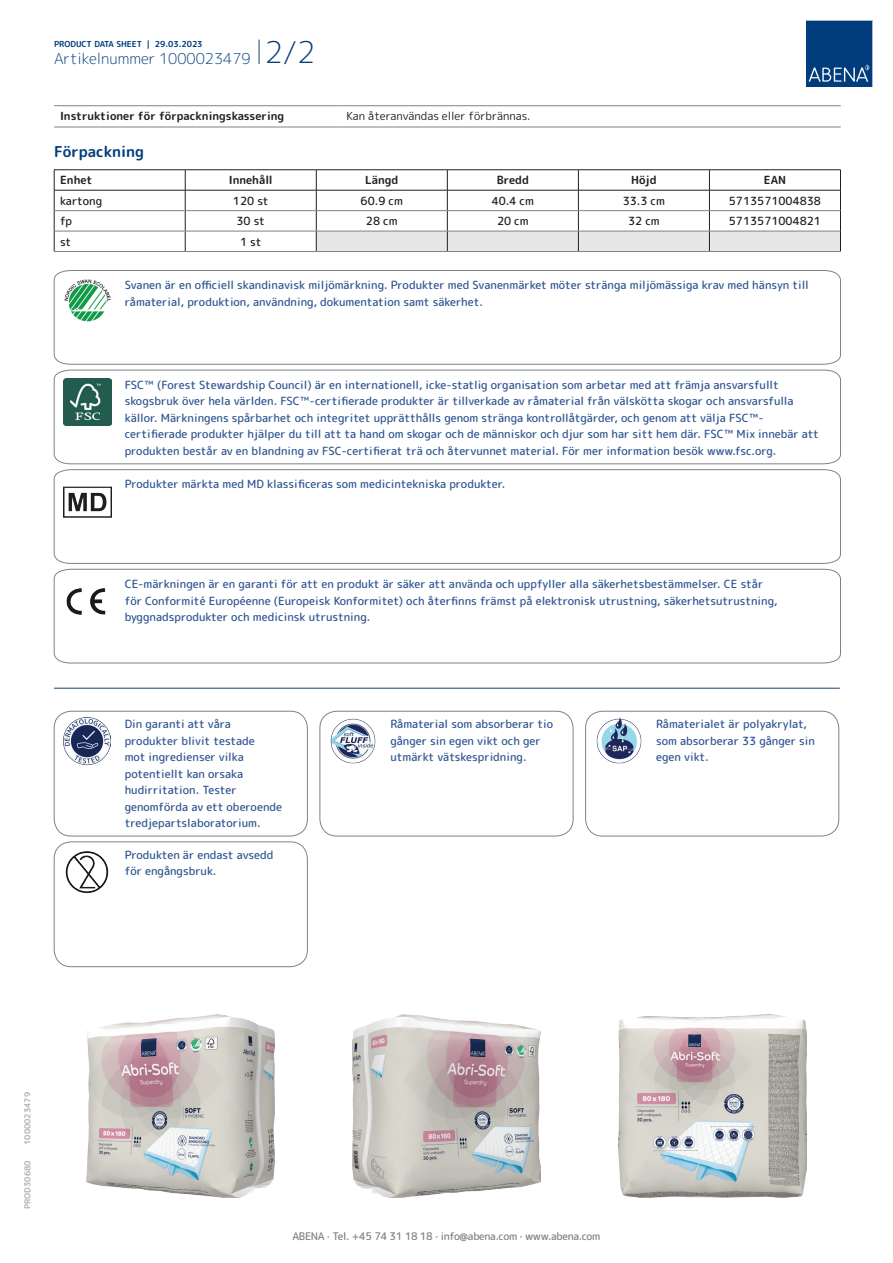
<style>
.page{position:relative;width:893px;height:1263px;background:#fff}
.page>*{position:absolute;margin:0;border:0;box-sizing:border-box;transform-origin:0 0}
.t1{font:300 15px "Rounded Mplus 1 c";color:#013d7d}
.t2{font:700 15px "Rounded Mplus 1 c";color:#013d7d}
.t3{font:500 11.25px/16.5px "Rounded Mplus 1 c";color:#305691}
.t4{font:500 11.25px "Rounded Mplus 1 c";color:#231f20}
.t5{font:700 11.25px "Rounded Mplus 1 c";color:#231f20}
.t6{font:11.25px "Rounded Mplus 1 c";color:#231f20}
.t7{font:500 10.5px "Rounded Mplus 1 c";letter-spacing:-.03em;color:#808285}
.t8{font:700 8.25px "Rounded Mplus 1 c";color:#013d7d}
.t9{font:700 8.25px "Rounded Mplus 1 c";color:#b2b3b7}
.s1{font-size:30px}
</style>
<div class="page">
<svg style="left:259px;top:40px;width:1px;height:24px"></svg>
<svg style="left:806px;top:20px;width:67px;height:67px;background:#144b86"></svg>
<hr style="left:54px;top:105px;width:287px;height:1px;background:#808285">
<hr style="left:341px;top:105px;width:500px;height:1px;background:#808285">
<hr style="left:54px;top:127px;width:287px;height:1px;background:#808285">
<hr style="left:341px;top:127px;width:500px;height:1px;background:#808285">
<hr style="left:54px;top:169px;width:131px;height:1px;background:#231f20">
<hr style="left:185px;top:169px;width:131px;height:1px;background:#231f20">
<hr style="left:316px;top:169px;width:131px;height:1px;background:#231f20">
<hr style="left:447px;top:169px;width:131px;height:1px;background:#231f20">
<hr style="left:578px;top:169px;width:131px;height:1px;background:#231f20">
<hr style="left:709px;top:169px;width:132px;height:1px;background:#231f20">
<hr style="left:54px;top:190px;width:131px;height:1px;background:#231f20">
<hr style="left:185px;top:190px;width:131px;height:1px;background:#231f20">
<svg style="left:54px;top:170px;width:1px;height:81px"></svg>
<svg style="left:185px;top:170px;width:1px;height:81px"></svg>
<svg style="left:316px;top:170px;width:525px;height:81px"></svg>
<hr style="left:54px;top:210px;width:131px;height:1px;background:#808285">
<hr style="left:185px;top:210px;width:131px;height:1px;background:#808285">
<hr style="left:316px;top:210px;width:131px;height:1px;background:#808285">
<hr style="left:447px;top:210px;width:131px;height:1px;background:#808285">
<hr style="left:578px;top:210px;width:131px;height:1px;background:#808285">
<hr style="left:709px;top:210px;width:131px;height:1px;background:#808285">
<hr style="left:54px;top:231px;width:131px;height:1px;background:#808285">
<hr style="left:185px;top:231px;width:131px;height:1px;background:#808285">
<hr style="left:316px;top:231px;width:131px;height:1px;background:#808285">
<hr style="left:447px;top:231px;width:131px;height:1px;background:#808285">
<hr style="left:578px;top:231px;width:131px;height:1px;background:#808285">
<hr style="left:709px;top:231px;width:131px;height:1px;background:#808285">
<hr style="left:54px;top:251px;width:131px;height:1px;background:#808285">
<hr style="left:185px;top:251px;width:131px;height:1px;background:#808285">
<hr style="left:316px;top:251px;width:131px;height:1px;background:#808285">
<hr style="left:447px;top:251px;width:131px;height:1px;background:#808285">
<hr style="left:578px;top:251px;width:131px;height:1px;background:#808285">
<hr style="left:709px;top:251px;width:132px;height:1px;background:#808285">
<svg style="left:54px;top:270px;width:787px;height:95px"></svg>
<svg style="left:54px;top:370px;width:787px;height:94px"></svg>
<svg style="left:54px;top:469px;width:787px;height:95px"></svg>
<svg style="left:54px;top:569px;width:787px;height:94px"></svg>
<hr style="left:54px;top:688px;width:785px;height:1px;background:#153f74">
<img style="left:64px;top:718px;width:47px;height:47px">
<div style="left:54px;top:711px;width:254px;height:125px;border:1px solid #808285;border-radius:17px"></div>
<img style="left:330px;top:718px;width:46px;height:46px">
<div style="left:320px;top:711px;width:253px;height:125px;border:1px solid #808285;border-radius:17px"></div>
<img style="left:596px;top:718px;width:46px;height:46px">
<div style="left:585px;top:711px;width:254px;height:125px;border:1px solid #808285;border-radius:17px"></div>
<img style="left:65px;top:851px;width:44px;height:43px">
<div style="left:54px;top:842px;width:254px;height:125px;border:1px solid #808285;border-radius:17px"></div>
<img style="left:87px;top:1015px;width:188px;height:182px">
<img style="left:352px;top:1015px;width:188px;height:182px">
<img style="left:618px;top:1015px;width:188px;height:182px">
<p class="t8" style="left:54px;top:38px;width:150px">PRODUCT DATA SHEET | 29.03.2023</p>
<h1 class="t1" style="left:54px;top:48px;width:263px">Artikelnummer 1000023479 <span class="s1">2/2</span></h1>
<p class="t5" style="left:60px;top:108px;width:226px">Instruktioner för förpackningskassering</p>
<p class="t6" style="left:347px;top:108px;width:185px">Kan återanvändas eller förbrännas.</p>
<h1 class="t2" style="left:54px;top:141px;width:92px">Förpackning</h1>
<p class="t5" style="left:60px;top:172px;width:34px">Enhet</p>
<p class="t5" style="left:229px;top:172px;width:45px">Innehåll</p>
<p class="t5" style="left:365px;top:172px;width:35px">Längd</p>
<p class="t5" style="left:497px;top:172px;width:34px">Bredd</p>
<p class="t5" style="left:631px;top:172px;width:27px">Höjd</p>
<p class="t5" style="left:764px;top:172px;width:24px">EAN</p>
<p class="t4" style="left:60px;top:193px;width:44px">kartong</p>
<p class="t4" style="left:233px;top:193px;width:37px">120 st</p>
<p class="t4" style="left:361px;top:193px;width:44px">60.9 cm</p>
<p class="t4" style="left:492px;top:193px;width:44px">40.4 cm</p>
<p class="t4" style="left:623px;top:193px;width:44px">33.3 cm</p>
<p class="t4" style="left:729px;top:193px;width:94px">5713571004838</p>
<p class="t4" style="left:60px;top:213px;width:13px">fp</p>
<p class="t4" style="left:237px;top:213px;width:30px">30 st</p>
<p class="t4" style="left:366px;top:213px;width:33px">28 cm</p>
<p class="t4" style="left:497px;top:213px;width:33px">20 cm</p>
<p class="t4" style="left:628px;top:213px;width:33px">32 cm</p>
<p class="t4" style="left:729px;top:213px;width:94px">5713571004821</p>
<p class="t4" style="left:60px;top:233px;width:13px">st</p>
<p class="t4" style="left:240px;top:233px;width:23px">1 st</p>
<p class="t3" style="left:125px;top:277px;width:685px">Svanen är en officiell skandinavisk miljömärkning. Produkter med Svanenmärket möter stränga miljömässiga krav med hänsyn till råmaterial, produktion, användning, dokumentation samt säkerhet.</p>
<p class="t3" style="left:125px;top:376px;width:696px">FSC™ (Forest Stewardship Council) är en internationell, icke-statlig organisation som arbetar med att främja ansvarsfullt skogsbruk över hela världen. FSC™-certifierade produkter är tillverkade av råmaterial från välskötta skogar och ansvarsfulla källor. Märkningens spårbarhet och integritet upprätthålls genom stränga kontrollåtgärder, och genom att välja FSC™- certifierade produkter hjälper du till att ta hand om skogar och de människor och djur som har sitt hem där. FSC™ Mix innebär att produkten består av en blandning av FSC-certifierat trä och återvunnet material. För mer information besök www.fsc.org.</p>
<p class="t3" style="left:125px;top:476px;width:382px">Produkter märkta med MD klassificeras som medicintekniska produkter.</p>
<p class="t3" style="left:125px;top:576px;width:654px">CE-märkningen är en garanti för att en produkt är säker att använda och uppfyller alla säkerhetsbestämmelser. CE står för Conformité Européenne (Europeisk Konformitet) och återfinns främst på elektronisk utrustning, säkerhetsutrustning, byggnadsprodukter och medicinsk utrustning.</p>
<p class="t3" style="left:125px;top:716px;width:159px">Din garanti att våra produkter blivit testade<br>mot ingredienser vilka potentiellt kan orsaka hudirritation. Tester genomförda av ett oberoende tredjepartslaboratorium.</p>
<p class="t3" style="left:390px;top:716px;width:164px">Råmaterial som absorberar tio gånger sin egen vikt och ger utmärkt vätskespridning.</p>
<p class="t3" style="left:656px;top:716px;width:160px">Råmaterialet är polyakrylat, som absorberar 33 gånger sin egen vikt.</p>
<p class="t3" style="left:125px;top:846px;width:150px">Produkten är endast avsedd för engångsbruk.</p>
<p class="t9" style="left:22px;top:1145px;width:54px;rotate:-90deg">1000023479</p>
<p class="t9" style="left:22px;top:1209px;width:50px;rotate:-90deg">PROD30680</p>
<p class="t7" style="left:292px;top:1229px;width:309px">ABENA · Tel. +45 74 31 18 18 · info@abena.com · www.abena.com</p>
</div>
